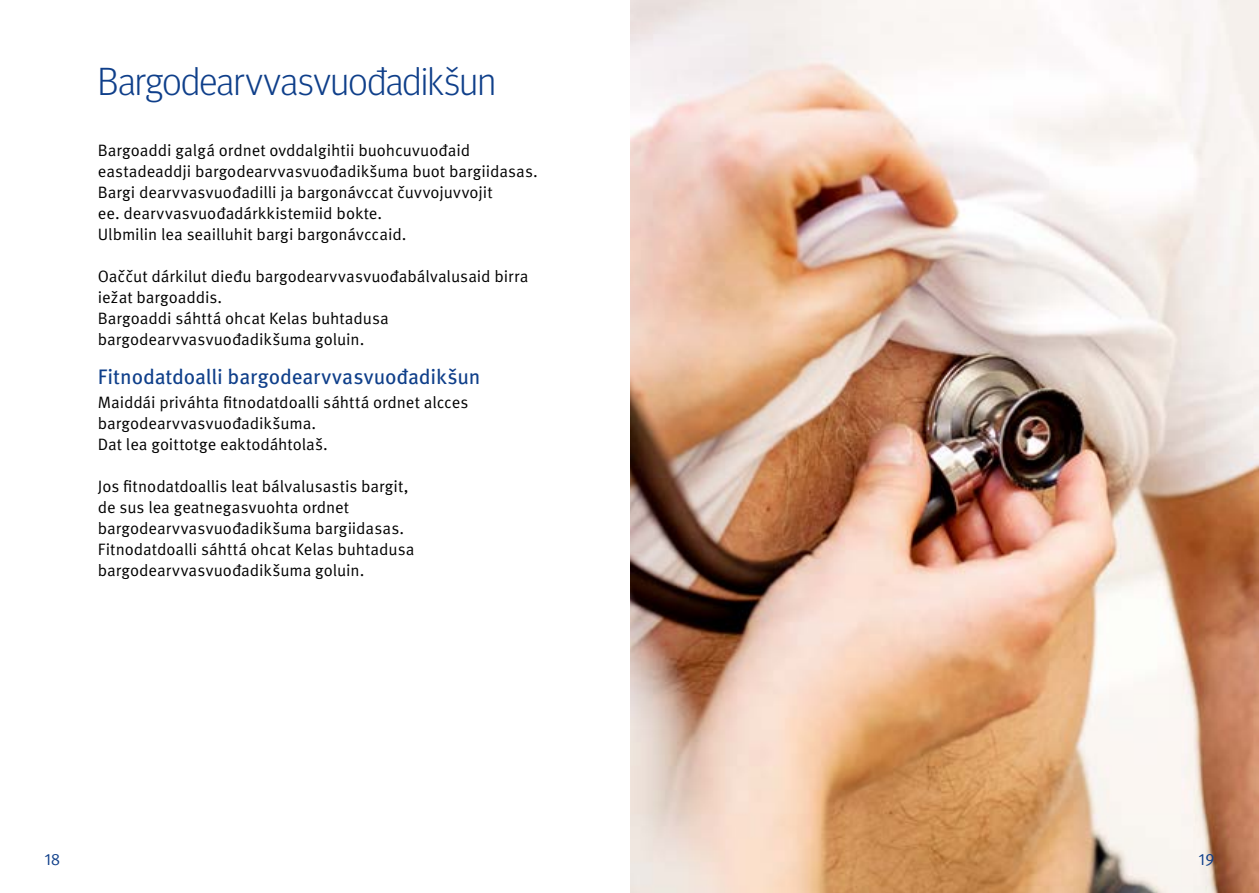
<style>
.page{position:relative;width:1259px;height:893px;background:#fff}
.page>*{position:absolute;margin:0;border:0;box-sizing:border-box;transform-origin:0 0}
.H1_otsikko{font:300 39px "Meta Headline Pro";color:#0f3f8a}
.H2_otsikko{font:21px "Meta Pro";letter-spacing:-.005em;color:#0f3f8a}
.Body_copy{font:16.5px/21px "Meta Pro Norm";letter-spacing:-.005em;color:#000}
.t1{font:16.5px "Meta Pro Norm";color:#0f3f8a}
</style>
<div class="page">
<img style="left:631px;top:0;width:628px;height:893px">
<h1 class="H1_otsikko" style="left:98px;top:53px;width:399px">Bargodearvvasvuođadikšun</h1>
<p class="Body_copy" style="left:98px;top:139px;width:441px">Bargoaddi galgá ordnet ovddalgihtii buohcuvuođaid eastadeaddji bargodearvvasvuođadikšuma buot bargiidasas.<br>Bargi dearvvasvuođadilli ja bargonávccat čuvvojuvvojit<br>ee. dearvvasvuođadárkkistemiid bokte.</p>
<p class="Body_copy" style="left:98px;top:223px;width:310px">Ulbmilin lea seailluhit bargi bargonávccaid.</p>
<p class="Body_copy" style="left:98px;top:265px;width:432px">Oaččut dárkilut dieđu bargodearvvasvuođabálvalusaid birra iežat bargoaddis.</p>
<p class="Body_copy" style="left:98px;top:307px;width:293px">Bargoaddi sáhttá ohcat Kelas buhtadusa bargodearvvasvuođadikšuma goluin.</p>
<h2 class="H2_otsikko" style="left:98px;top:361px;width:384px">Fitnodatdoalli bargodearvvasvuođadikšun</h2>
<p class="Body_copy" style="left:98px;top:391px;width:372px">Maiddái priváhta fitnodatdoalli sáhttá ordnet alcces bargodearvvasvuođadikšuma.</p>
<p class="Body_copy" style="left:98px;top:433px;width:231px">Dat lea goittotge eaktodáhtolaš.</p>
<p class="Body_copy" style="left:98px;top:475px;width:312px">Jos fitnodatdoallis leat bálvalusastis bargit, de sus lea geatnegasvuohta ordnet bargodearvvasvuođadikšuma bargiidasas.</p>
<p class="Body_copy" style="left:98px;top:538px;width:318px">Fitnodatdoalli sáhttá ohcat Kelas buhtadusa bargodearvvasvuođadikšuma goluin.</p>
<p class="t1" style="left:44px;top:847px;width:17px">18</p>
<p class="t1" style="left:1198px;top:847px;width:17px">19</p>
</div>
